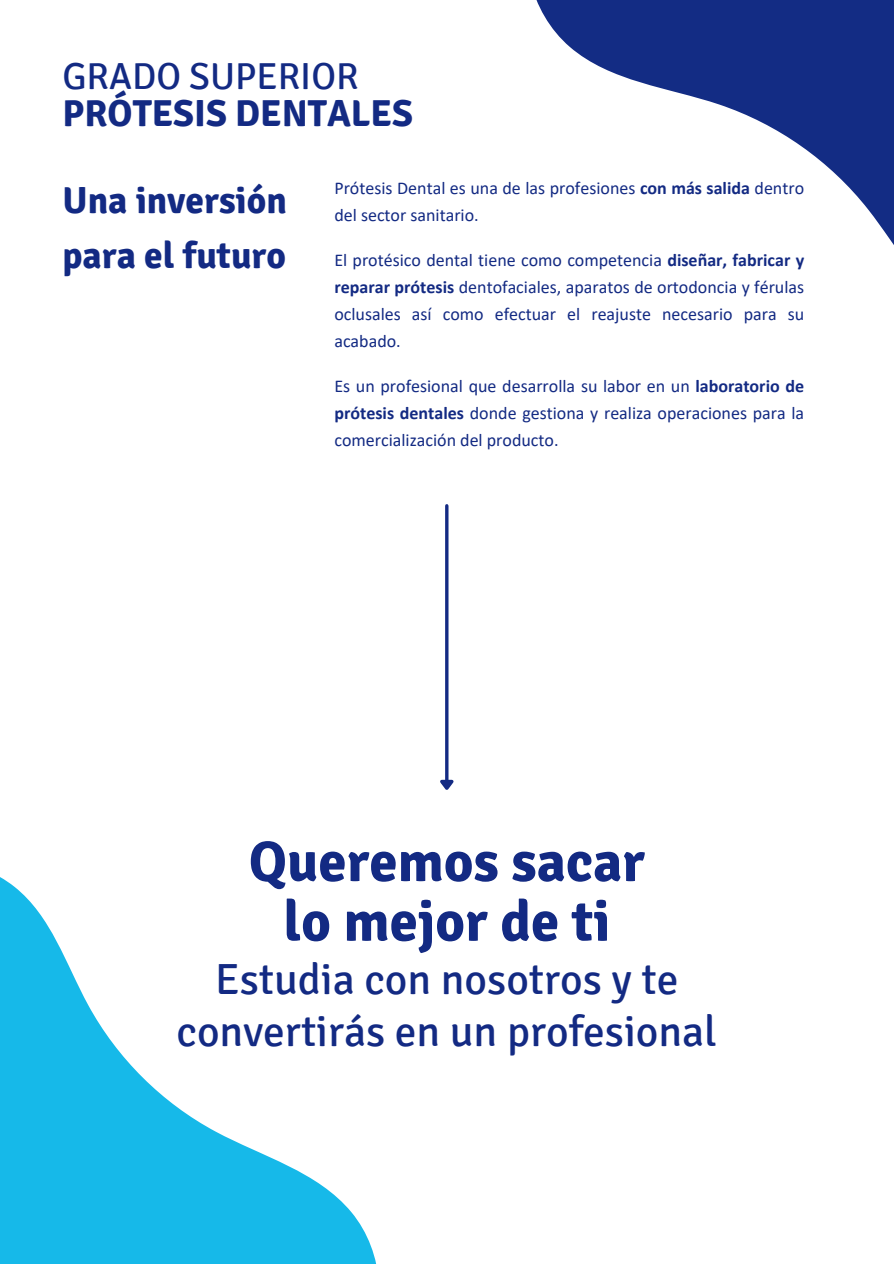
<style>
.page{position:relative;width:894px;height:1264px;background:#fff}
.page>*{position:absolute;margin:0;border:0;box-sizing:border-box;transform-origin:0 0}
.t1{font:700 57px/59.7px "Signika";color:#132a83;text-align:center}
.t2{font:43.5px/51.8px "Signika";color:#132a83;text-align:center}
.t3{font:700 37.5px/55.2px "Signika";color:#132a83}
.t4{font:18px/27px "Calibri";color:#132a83;text-align:justify}
.s1{font-weight:400}
.s2{font-weight:700}
</style>
<div class="page">
<svg style="left:0;top:877px;width:376px;height:386px"></svg>
<svg style="left:536px;top:0;width:357px;height:244px"></svg>
<hr style="left:445px;top:506px;width:3px;height:273px;background:#132a83">
<svg style="left:440px;top:776px;width:14px;height:14px"></svg>
<p class="t3" style="left:62px;top:58px;width:352px;line-height:37.2px"><span class="s1">GRADO SUPERIOR<br></span>PRÓTESIS DENTALES</p>
<p class="t3" style="left:62px;top:173px;width:226px">Una inversión para el futuro</p>
<p class="t4" style="left:334px;top:176px;width:471px">Prótesis Dental es una de las profesiones <span class="s2">con más salida</span> dentro del sector sanitario.</p>
<h3 class="t4" style="left:334px;top:248px;width:471px">El protésico dental tiene como competencia <span class="s2">diseñar, fabricar y reparar prótesis</span> dentofaciales, aparatos de ortodoncia y férulas oclusales así como efectuar el reajuste necesario para su acabado.</h3>
<h4 class="t4" style="left:334px;top:374px;width:471px">Es un profesional que desarrolla su labor en un <span class="s2">laboratorio de prótesis dentales</span> donde gestiona y realiza operaciones para la comercialización del producto.</h4>
<p class="t1" style="left:249px;top:832px;width:397px">Queremos sacar lo mejor de ti</p>
<p class="t2" style="left:176px;top:954px;width:542px">Estudia con nosotros y te convertirás en un profesional</p>
</div>
